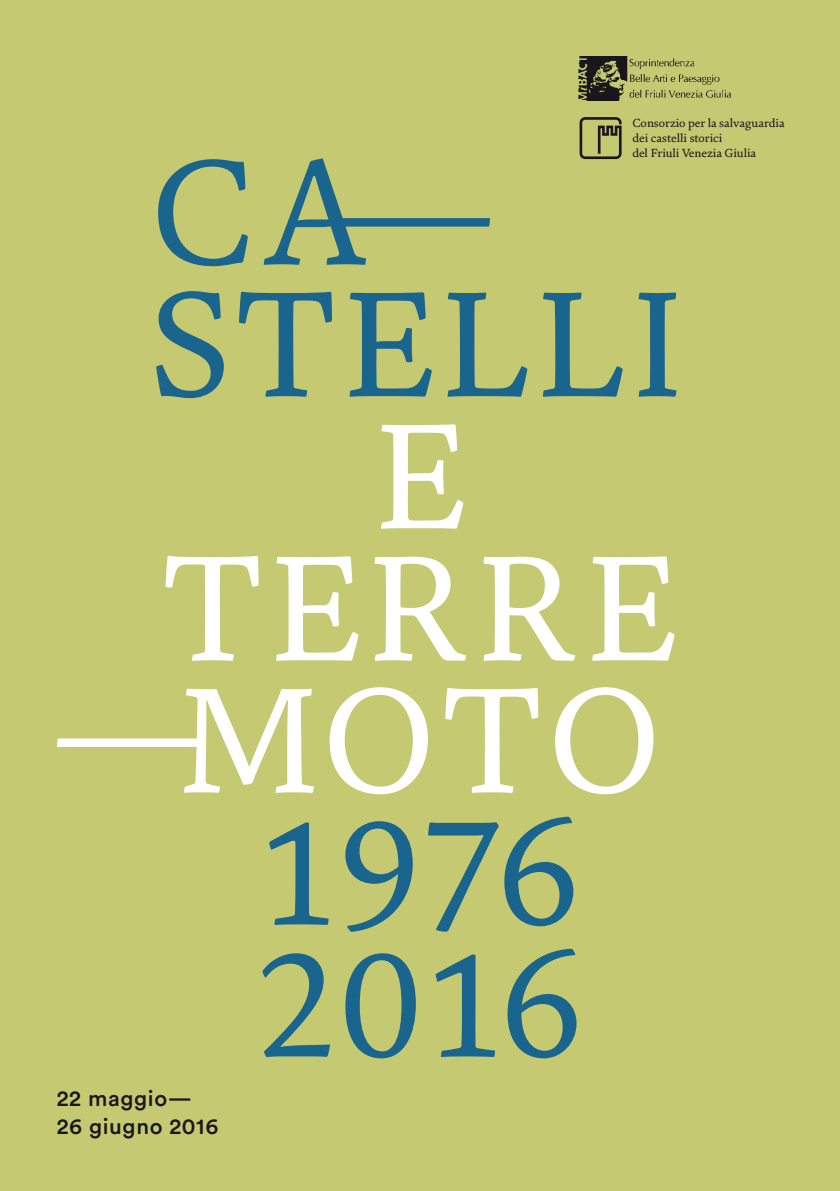
<style>
.page{position:relative;width:840px;height:1191px;background:#fff}
.page>*{position:absolute;margin:0;border:0;box-sizing:border-box;transform-origin:0 0}
.t1{font:152.2px/131.8px "FS Brabo";letter-spacing:.035em;color:#1a658e}
.t2{font:152.2px/132px "FS Brabo";letter-spacing:.015em;color:#1a658e}
.t3{font:152.2px "FS Brabo";letter-spacing:.045em;color:#fff}
.t4{font:152.2px "FS Brabo";letter-spacing:.045em;color:#fff;scale:.95 1}
.t5{font:500 22.2px/28.2px "Circular Std";letter-spacing:.03em;color:#1a171c}
.t6{font:12px/15px "FS Brabo";color:#1a171c}
</style>
<div class="page">
<div style="left:0;top:0;width:839px;height:1191px;background:#c5ca72"></div>
<img style="left:578px;top:57px;width:154px;height:44px">
<svg style="left:579px;top:117px;width:42px;height:42px"></svg>
<p class="t6" style="left:632px;top:115px;width:154px">Consorzio per la salvaguardia dei castelli storici<br>del Friuli Venezia Giulia</p>
<h1 class="t1" style="left:150px;top:141px;width:535px">Ca— stelli</h1>
<h1 class="t3" style="left:374px;top:364px;width:94px">e</h1>
<h1 class="t3" style="left:163px;top:496px;width:516px">terre</h1>
<h1 class="t4" style="left:56px;top:628px;width:638px">—moto</h1>
<h1 class="t2" style="left:259px;top:801px;width:324px">1976<br>2016</h1>
<h2 class="t5" style="left:57px;top:1083px;width:163px">22 maggio—<br>26 giugno 2016</h2>
</div>
